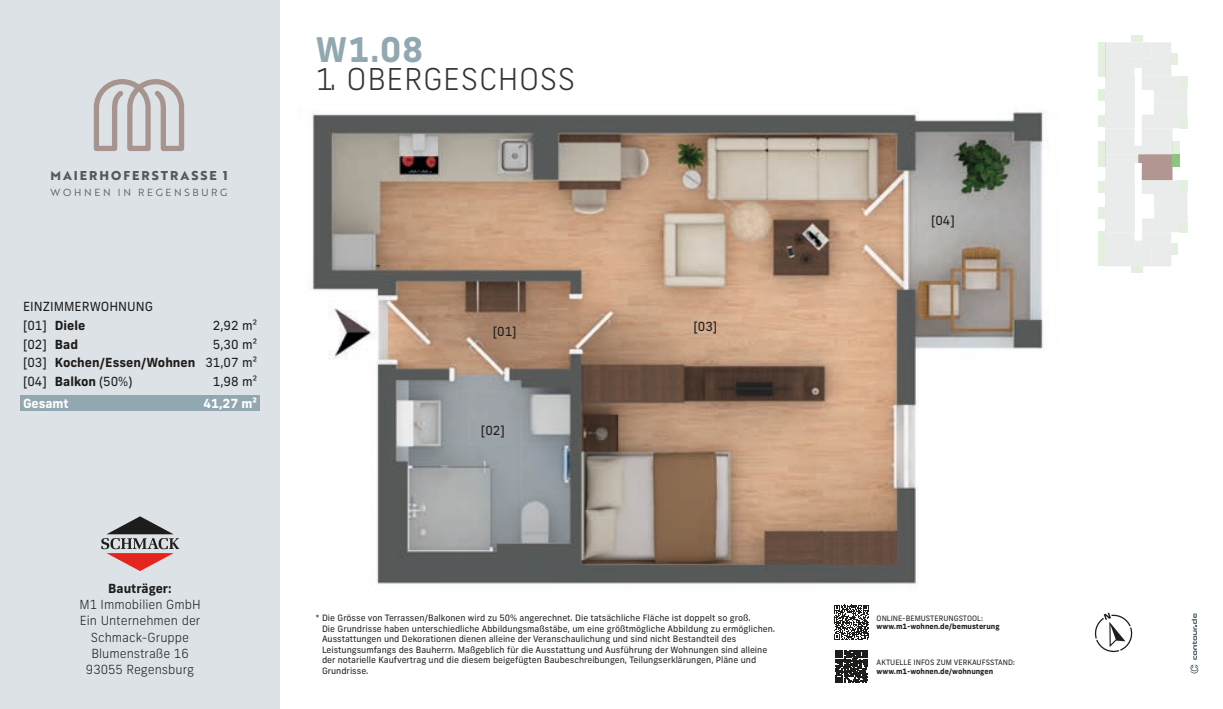
<style>
.page{position:relative;width:1223px;height:709px;background:#fff}
.page>*{position:absolute;margin:0;border:0;box-sizing:border-box;transform-origin:0 0}
.HEAD_FETT{font:700 33.88px "Frank New";color:#92a8b0}
.t1{font:300 30px "Frank New";letter-spacing:.02em;color:#343539}
.t2{font:300 12.5px/16.2px "Frank New";color:#1d1d1b;text-align:center}
.grundriss{font:12.5px "Frank New";color:#1d1d1b}
.t3{font:700 12.5px "Frank New";color:#1d1d1b}
.t4{font:700 12.5px "Brother 1816 Extra";letter-spacing:.16em;color:#57595a}
.t5{font:700 12.5px "Frank New";color:#fff}
.t6{font:10px "Brother 1816 Book";letter-spacing:.27em;color:#57595a}
.t7{font:8.75px/10.5px "Frank New";color:#1d1d1b}
.t8{font:7.38px "Frank New";color:#1d1d1b}
.t9{font:700 7.38px "Frank New";color:#1d1d1b}
.s1{font-weight:400}
.s2{font-weight:700}
</style>
<div class="page">
<img style="left:311px;top:111px;width:794px;height:478px">
<svg style="left:834px;top:605px;width:34px;height:34px"></svg>
<svg style="left:835px;top:650px;width:32px;height:32px"></svg>
<div style="left:0;top:0;width:280px;height:709px;background:#dde2e6"></div>
<svg style="left:1190px;top:613px;width:8px;height:60px"></svg>
<svg style="left:93px;top:79px;width:92px;height:72px"></svg>
<svg style="left:101px;top:516px;width:78px;height:55px"></svg>
<svg style="left:1094px;top:612px;width:39px;height:41px"></svg>
<div style="left:1098px;top:90px;width:7px;height:11px;background:#e3f0df"></div>
<div style="left:1098px;top:42px;width:7px;height:35px;background:#e3f0df"></div>
<div style="left:1131px;top:35px;width:11px;height:7px;background:#e3f0df"></div>
<div style="left:1131px;top:266px;width:11px;height:7px;background:#e3f0df"></div>
<div style="left:1098px;top:231px;width:7px;height:35px;background:#e3f0df"></div>
<div style="left:1098px;top:208px;width:7px;height:11px;background:#e3f0df"></div>
<div style="left:1098px;top:182px;width:7px;height:11px;background:#e3f0df"></div>
<div style="left:1098px;top:154px;width:7px;height:13px;background:#e3f0df"></div>
<svg style="left:1105px;top:42px;width:82px;height:224px"></svg>
<div style="left:1098px;top:141px;width:7px;height:13px;background:#e3f0df"></div>
<div style="left:1098px;top:116px;width:7px;height:11px;background:#e3f0df"></div>
<div style="left:1105px;top:102px;width:29px;height:26px;background:#eaebeb"></div>
<div style="left:20px;top:395px;width:240px;height:16px;background:#92a8b0"></div>
<h3 class="t4" style="left:50px;top:166px;width:179px">MAIERHOFERSTRASSE 1</h3>
<p class="t6" style="left:51px;top:185px;width:178px">WOHNEN IN REGENSBURG</p>
<p class="grundriss" style="left:23px;top:298px;width:131px">EINZIMMERWOHNUNG</p>
<p class="t3" style="left:23px;top:317px;width:64px"><span class="s1">[01]</span> Diele</p>
<p class="grundriss" style="left:213px;top:317px;width:46px">2,92 m²</p>
<p class="grundriss" style="left:23px;top:336px;width:57px">[02] <span class="s2">Bad</span></p>
<p class="grundriss" style="left:213px;top:336px;width:46px">5,30 m²</p>
<p class="t3" style="left:23px;top:354px;width:235px"><span class="s1">[03]</span> Kochen/Essen/Wohnen <span class="s1">31,07 m²</span></p>
<p class="grundriss" style="left:23px;top:373px;width:111px">[04] <span class="s2">Balkon</span> (50%)</p>
<p class="grundriss" style="left:213px;top:373px;width:46px">1,98 m²</p>
<p class="t5" style="left:23px;top:395px;width:47px">Gesamt</p>
<p class="t5" style="left:203px;top:395px;width:55px">41,27 m²</p>
<h3 class="t3" style="left:108px;top:580px;width:65px">Bauträger:</h3>
<h3 class="t2" style="left:79px;top:596px;width:123px">M1 Immobilien GmbH<br>Ein Unternehmen der<br>Schmack-Gruppe<br>Blumenstraße 16<br>93055 Regensburg</h3>
<p class="HEAD_FETT" style="left:315px;top:27px;width:109px">W1.08</p>
<h2 class="t1" style="left:315px;top:60px;width:261px">1. OBERGESCHOSS</h2>
<p class="grundriss" style="left:493px;top:324px;width:25px">[01]</p>
<p class="grundriss" style="left:481px;top:423px;width:25px">[02]</p>
<p class="grundriss" style="left:693px;top:319px;width:25px">[03]</p>
<p class="grundriss" style="left:931px;top:212px;width:25px">[04]</p>
<p class="t7" style="left:322px;top:612px;width:454px;text-indent:-7px">* Die Grösse von Terrassen/Balkonen wird zu 50% angerechnet. Die tatsächliche Fläche ist doppelt so groß.<br>Die Grundrisse haben unterschiedliche Abbildungsmaßstäbe, um eine größtmögliche Abbildung zu ermöglichen.<br>Ausstattungen und Dekorationen dienen alleine der Veranschaulichung und sind nicht Bestandteil des Leistungsumfangs des Bauherrn. Maßgeblich für die Ausstattung und Ausführung der Wohnungen sind alleine der notarielle Kaufvertrag und die diesem beigefügten Baubeschreibungen, Teilungserklärungen, Pläne und Grundrisse.</p>
<p class="t8" style="left:876px;top:613px;width:108px">ONLINE-BEMUSTERUNGSTOOL:</p>
<p class="t9" style="left:876px;top:622px;width:124px">www.m1-wohnen.de/bemusterung</p>
<p class="t8" style="left:876px;top:657px;width:140px">AKTUELLE INFOS ZUM VERKAUFSSTAND:</p>
<p class="t9" style="left:876px;top:666px;width:118px">www.m1-wohnen.de/wohnungen</p>
</div>
